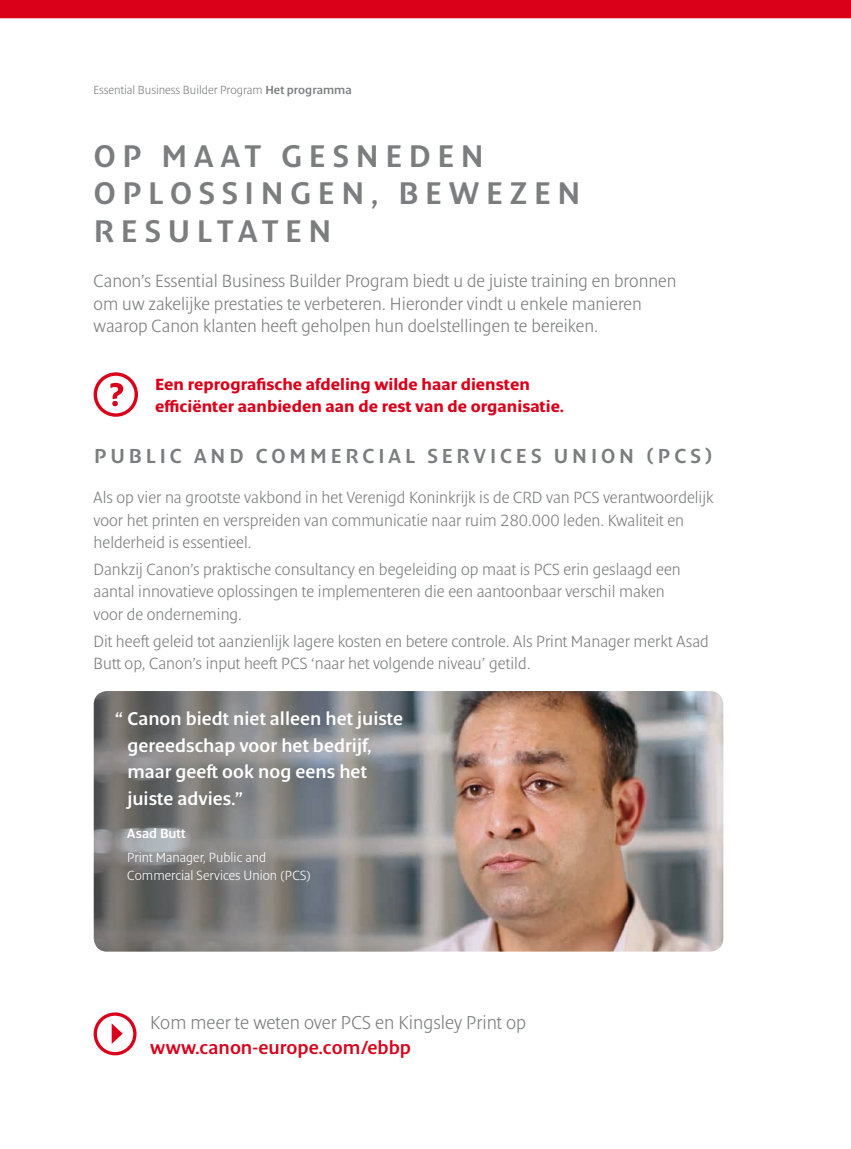
<style>
.page{position:relative;width:851px;height:1149px;background:#fff}
.page>*{position:absolute;margin:0;border:0;box-sizing:border-box;transform-origin:0 0}
.t1{font:600 31.8px/37.5px "Denda New";letter-spacing:.21em;color:#7c7d7f}
.t2{font:600 20.7px "Denda New";letter-spacing:.19em;color:#7c7d7f}
.t3{font:300 19.05px "Denda New";color:#7c7d7f}
.t4{font:600 19.05px "Denda New";color:#da001a}
.t5{font:600 18.75px/26.5px "Denda New";color:#fff}
.t6{font:300 18px/22.5px "Denda New";color:#7c7d7f}
.t7{font:300 16.5px/22.5px "Denda New";color:#7c7d7f}
.t8{font:700 16.5px/22.5px "Denda New";color:#da001a}
.t9{font:300 13.5px/18px "Denda New";color:#fff}
.t10{font:600 13.5px "Denda New";color:#fff}
.t11{font:300 12px "Denda New";color:#7c7d7f}
.s1{font-weight:600}
</style>
<div class="page">
<div style="left:94px;top:1012px;width:42px;height:42px;border:3px solid #da001a;border-radius:50%"></div>
<svg style="left:112px;top:1023px;width:11px;height:20px"></svg>
<div style="left:94px;top:372px;width:44px;height:44px;border:3px solid #da001a;border-radius:50%"></div>
<svg style="left:110px;top:383px;width:13px;height:23px"></svg>
<div style="left:0;top:0;width:850px;height:19px;background:#da001a"></div>
<img style="left:94px;top:690px;width:629px;height:261px;border-radius:13px">
<p class="t11" style="left:94px;top:81px;width:259px">Essential Business Builder Program <span class="s1">Het programma</span></p>
<h1 class="t1" style="left:94px;top:139px;width:488px">OP MAAT GESNEDEN<br>OPLOSSINGEN, BEWEZEN<br>RESULTATEN</h1>
<p class="t6" style="left:94px;top:270px;width:584px">Canon’s Essential Business Builder Program biedt u de juiste training en bronnen om uw zakelijke prestaties te verbeteren. Hieronder vindt u enkele manieren waarop Canon klanten heeft geholpen hun doelstellingen te bereiken.</p>
<p class="t8" style="left:155px;top:373px;width:410px">Een reprografische afdeling wilde haar diensten efficiënter aanbieden aan de rest van de organisatie.</p>
<p class="t2" style="left:94px;top:441px;width:620px">PUBLIC AND COMMERCIAL SERVICES UNION (PCS)</p>
<p class="t7" style="left:94px;top:486px;width:621px">Als op vier na grootste vakbond in het Verenigd Koninkrijk is de CRD van PCS verantwoordelijk voor het printen en verspreiden van communicatie naar ruim 280.000 leden. Kwaliteit en helderheid is essentieel.</p>
<p class="t7" style="left:94px;top:558px;width:588px">Dankzij Canon’s praktische consultancy en begeleiding op maat is PCS erin geslaagd een aantal innovatieve oplossingen te implementeren die een aantoonbaar verschil maken voor de onderneming.</p>
<p class="t7" style="left:94px;top:630px;width:616px">Dit heeft geleid tot aanzienlijk lagere kosten en betere controle. Als Print Manager merkt Asad<br>Butt op, Canon’s input heeft PCS ‘naar het volgende niveau’ getild.</p>
<p class="t5" style="left:127px;top:706px;width:277px;text-indent:-13px">“ Canon biedt niet alleen het juiste gereedschap voor het bedrijf, maar geeft ook nog eens het juiste advies.”</p>
<p class="t10" style="left:127px;top:823px;width:60px">Asad Butt</p>
<p class="t9" style="left:127px;top:848px;width:185px">Print Manager, Public and<br>Commercial Services Union (PCS)</p>
<p class="t3" style="left:150px;top:1008px;width:377px">Kom meer te weten over PCS en Kingsley Print op</p>
<p class="t4" style="left:150px;top:1033px;width:262px">www.canon-europe.com/ebbp</p>
</div>
